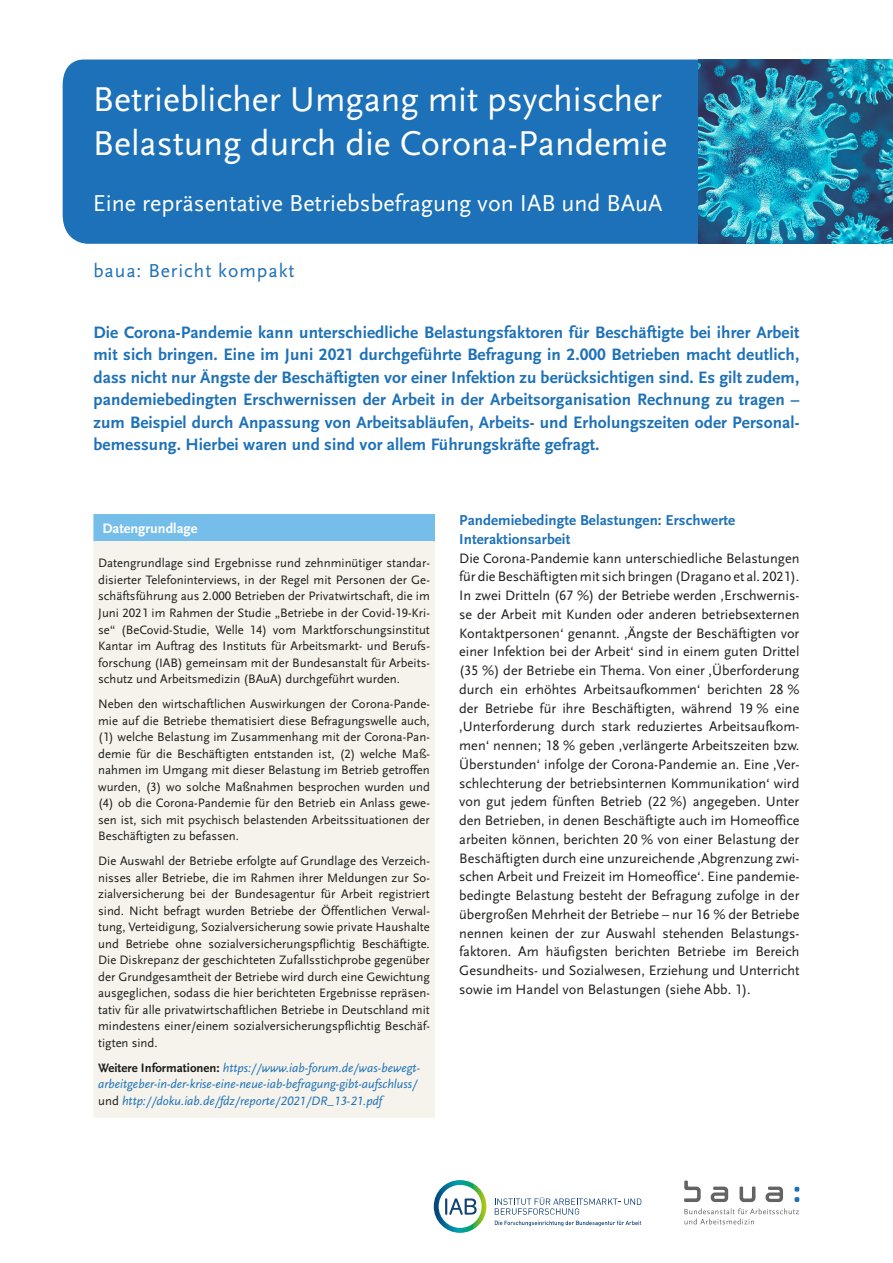
<style>
.page{position:relative;width:893px;height:1263px;background:#fff}
.page>*{position:absolute;margin:0;border:0;box-sizing:border-box;transform-origin:0 0}
.t1{font:36px/43.2px "Scala Sans Pro";color:#fff}
.t2{font:24px "Scala Sans Pro";color:#fff}
.t3{font:19.5px "Scala Sans Pro";letter-spacing:.05em;color:#1d71b8}
._2_Abstract{font:700 17.25px/22.5px "Scala Sans Pro";letter-spacing:.005em;color:#1d71b8;text-align:justify}
._3_ZwHead_1{font:700 15px/18.8px "Scala Sans Pro";letter-spacing:.005em;color:#1d71b8}
._3_ZwHead_1-2{font:14.25px/18.8px "Scala Sans Pro";color:#1d1d1b;text-align:justify}
._7_BU{font:700 14.25px "Scala Sans Pro";color:#fff}
._3_Fließ{font:12.75px/16.5px "Scala Sans Pro";color:#1d1d1b;text-align:justify}
._7_BU-2{font:italic 12.75px/16.5px "Scala Sans Pro";color:#1d71b8}
.s1{font-weight:700;font-style:normal;color:#1d1d1b}
.s2{font-style:normal;color:#1d1d1b}
</style>
<div class="page">
<svg style="left:794px;top:1187px;width:5px;height:15px"></svg>
<svg style="left:684px;top:1208px;width:115px;height:16px"></svg>
<svg style="left:684px;top:1180px;width:17px;height:22px"></svg>
<svg style="left:739px;top:1186px;width:16px;height:16px"></svg>
<svg style="left:711px;top:1186px;width:17px;height:16px"></svg>
<svg style="left:766px;top:1186px;width:17px;height:16px"></svg>
<div style="left:63px;top:59px;width:636px;height:185px;background:#1d71b8"></div>
<img style="left:699px;top:60px;width:194px;height:184px">
<svg style="left:495px;top:1197px;width:146px;height:18px"></svg>
<svg style="left:495px;top:1221px;width:146px;height:5px"></svg>
<svg style="left:434px;top:1180px;width:52px;height:53px"></svg>
<div style="left:94px;top:514px;width:340px;height:28px;background:#76beea"></div>
<div style="left:94px;top:542px;width:340px;height:575px;background:#f5f3ec"></div>
<svg style="left:434px;top:515px;width:1px;height:27px"></svg>
<hr style="left:434px;top:542px;width:1px;height:575px;background:#f5f3ec">
<hr style="left:94px;top:1117px;width:340px;height:1px;background:#f5f3ec">
<h1 class="t1" style="left:93px;top:78px;width:576px">Betrieblicher Umgang mit psychischer<br>Belastung durch die Corona-Pandemie</h1>
<h2 class="t2" style="left:93px;top:189px;width:571px">Eine repräsentative Betriebsbefragung von IAB und BAuA</h2>
<h3 class="t3" style="left:93px;top:259px;width:203px">baua: Bericht kompakt</h3>
<p class="_2_Abstract" style="left:94px;top:321px;width:707px">Die Corona-Pandemie kann unterschiedliche Belastungsfaktoren für Beschäftigte bei ihrer Arbeit mit sich bringen. Eine im Juni 2021 durchgeführte Befragung in 2.000 Betrieben macht deutlich, dass nicht nur Ängste der Beschäftigten vor einer Infektion zu berücksichtigen sind. Es gilt zudem, pandemiebedingten Erschwernissen der Arbeit in der Arbeitsorganisation Rechnung zu tragen – zum Beispiel durch Anpassung von Arbeitsabläufen, Arbeits- und Erholungszeiten oder Personal&shy;bemessung. Hierbei waren und sind vor allem Führungskräfte gefragt.</p>
<p class="_7_BU" style="left:102px;top:520px;width:96px">Datengrundlage</p>
<p class="_3_Fließ" style="left:98px;top:555px;width:333px">Datengrundlage sind Ergebnisse rund zehnminütiger standar&shy;disierter Telefoninterviews, in der Regel mit Personen der Ge&shy;schäftsführung aus 2.000 Betrieben der Privatwirtschaft, die im Juni 2021 im Rahmen der Studie „Betriebe in der Covid-19-Kri&shy;se“ (BeCovid-Studie, Welle 14) vom Marktforschungsinstitut Kantar im Auftrag des Instituts für Arbeitsmarkt- und Berufs&shy;forschung (IAB) gemeinsam mit der Bundesanstalt für Arbeits&shy;schutz und Arbeitsmedizin (BAuA) durchgeführt wurden.</p>
<p class="_3_Fließ" style="left:98px;top:695px;width:333px">Neben den wirtschaftlichen Auswirkungen der Corona-Pande&shy;mie auf die Betriebe thematisiert diese Befragungswelle auch, (1) welche Belastung im Zusammenhang mit der Corona-Pan&shy;demie für die Beschäftigten entstanden ist, (2) welche Maß&shy;nahmen im Umgang mit dieser Belastung im Betrieb getroffen wurden, (3) wo solche Maßnahmen besprochen wurden und (4) ob die Corona-Pandemie für den Betrieb ein Anlass gewe&shy;sen ist, sich mit psychisch belastenden Arbeitssituationen der Beschäftigten zu befassen.</p>
<p class="_3_Fließ" style="left:98px;top:853px;width:333px">Die Auswahl der Betriebe erfolgte auf Grundlage des Verzeich&shy;nisses aller Betriebe, die im Rahmen ihrer Meldungen zur So&shy;zialversicherung bei der Bundesagentur für Arbeit registriert sind. Nicht befragt wurden Betriebe der Öffentlichen Verwal&shy;tung, Verteidigung, Sozialversicherung sowie private Haushalte und Betriebe ohne sozialversicherungspflichtig Beschäftigte.<br>Die Diskrepanz der geschichteten Zufallsstichprobe gegenüber der Grundgesamtheit der Betriebe wird durch eine Gewichtung ausgeglichen, sodass die hier berichteten Ergebnisse repräsen&shy;tativ für alle privatwirtschaftlichen Betriebe in Deutschland mit mindestens einer/einem sozialversicherungspflichtig Beschäf&shy;tigten sind.</p>
<p class="_7_BU-2" style="left:98px;top:1059px;width:323px"><span class="s1">Weitere Informationen:</span> https://www.iab-forum.de/was-bewegt&shy;arbeitgeber-in-der-krise-eine-neue-iab-befragung-gibt-aufschluss/ <span class="s2">und</span> http://doku.iab.de/fdz/reporte/2021/DR_13-21.pdf</p>
<p class="_3_ZwHead_1" style="left:459px;top:511px;width:277px">Pandemiebedingte Belastungen: Erschwerte<br>Interaktionsarbeit</p>
<p class="_3_ZwHead_1-2" style="left:459px;top:548px;width:342px">Die Corona-Pandemie kann unterschiedliche Belastungen für die Beschäftigten mit sich bringen (Dragano et al. 2021).<br>In zwei Dritteln (67 %) der Betriebe werden ‚Erschwernis&shy;se der Arbeit mit Kunden oder anderen betriebsexternen Kontaktpersonen‘ genannt. ,Ängste der Beschäftigten vor einer Infektion bei der Arbeit‘ sind in einem guten Drittel (35 %) der Betriebe ein Thema. Von einer ,Überforderung durch ein erhöhtes Arbeitsaufkommen‘ berichten 28 % der Betriebe für ihre Beschäftigten, während 19 % eine ,Unterforderung durch stark reduziertes Arbeitsaufkom&shy;men‘ nennen; 18 % geben ,verlängerte Arbeitszeiten bzw.<br>Überstunden‘ infolge der Corona-Pandemie an. Eine ,Ver&shy;schlechterung der betriebsinternen Kommunikation‘ wird von gut jedem fünften Betrieb (22 %) angegeben. Unter den Betrieben, in denen Beschäftigte auch im Homeoffice arbeiten können, berichten 20 % von einer Belastung der Beschäftigten durch eine unzureichende ,Abgrenzung zwi&shy;schen Arbeit und Freizeit im Homeoffice‘. Eine pandemie&shy;bedingte Belastung besteht der Befragung zufolge in der übergroßen Mehrheit der Betriebe – nur 16 % der Betriebe nennen keinen der zur Auswahl stehenden Belastungs&shy;faktoren. Am häufigsten berichten Betriebe im Bereich Gesundheits- und Sozialwesen, Erziehung und Unterricht sowie im Handel von Belastungen (siehe Abb. 1).</p>
</div>
